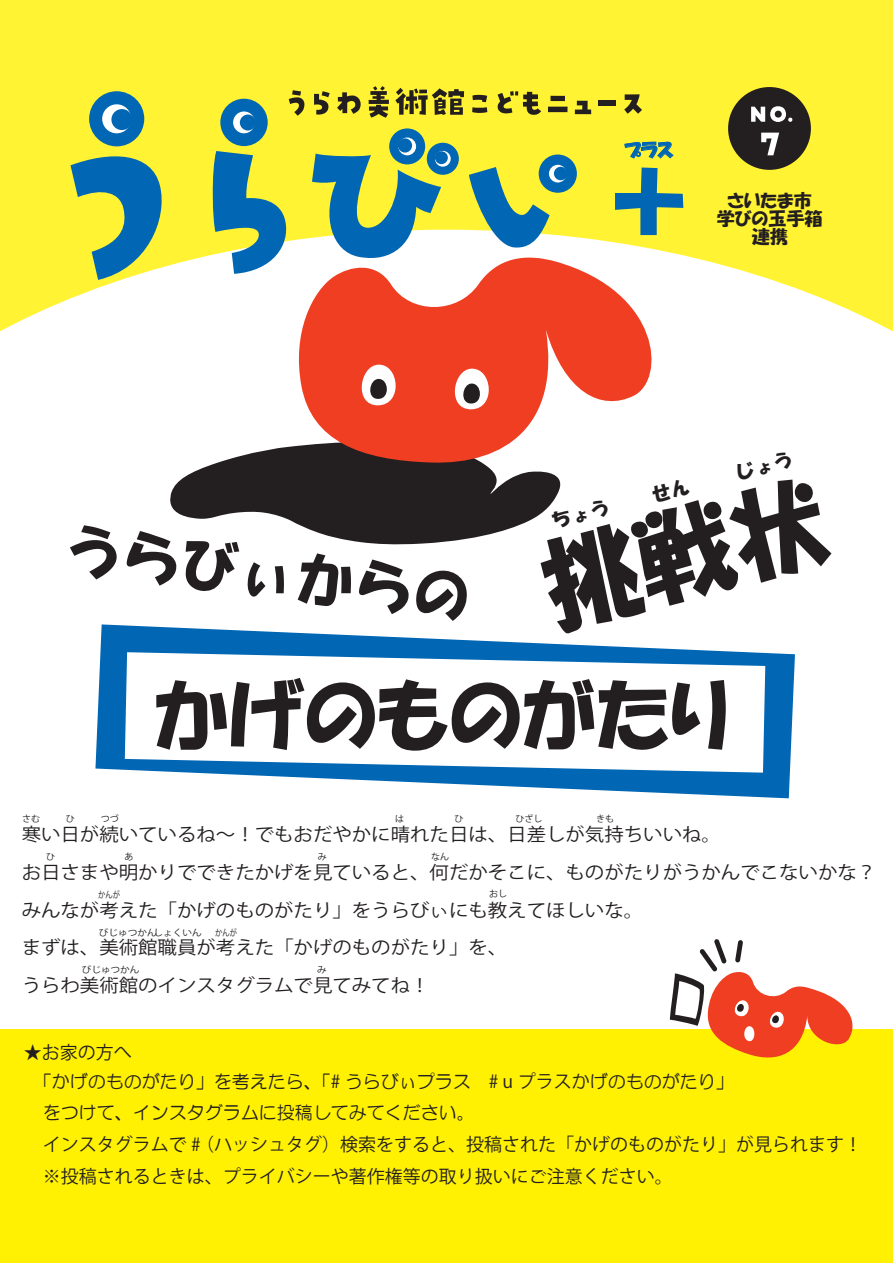
<style>
.page{position:relative;width:893px;height:1263px;background:#fff}
.page>*{position:absolute;margin:0;border:0;box-sizing:border-box;transform-origin:0 0}
.t1{font:94.2px "HGP Soei Kakupoptai";color:#0166b3}
.t2{font:79.35px "HGP Soei Kakupoptai";color:#231f20}
.t3{font:58.5px "HGS Soei Kakupoptai";color:#231f20}
.t4{font:18.15px/37.8px "Koz Go Pr 6 N";letter-spacing:-.005em;color:#231f20;scale:1.07 1}
.t5{font:18px/31.5px "Koz Go Pr 6 N";color:#231f20}
.t6{font:18px/31.3px "HG Maru Gothic MPRO";color:#231f20}
.t7{font:18px/18.3px "HGP Soei Kakupoptai";color:#231f20;text-align:center}
.t8{font:18px "HGP Soei Kakupoptai";color:#0166b3}
.t9{font:9px "Koz Go Pr 6 N";color:#231f20}
.t10{font:9px "Koz Go Pr 6 N";color:#231f20;scale:1.07 1}
.t11{font:9px "Koz Go Pr 6 N";color:#231f20;scale:.82 1}
.s1{font-family:"Koz Go Pr 6 N"}
</style>
<div class="page">
<svg style="left:95px;top:624px;width:700px;height:174px;fill:#0166b3"></svg>
<svg style="left:125px;top:652px;width:640px;height:121px"></svg>
<svg style="left:0;top:0;width:893px;height:332px;background:#fef44e"></svg>
<div style="left:0;top:1029px;width:893px;height:234px;background:#fff101"></div>
<svg style="left:71px;top:150px;width:97px;height:130px;background:#87b174"></svg>
<div style="left:89px;top:91px;width:55px;height:55px;background:#0166b3;border-radius:50%"></div>
<div style="left:102px;top:104px;width:29px;height:29px;background:#fff;border-radius:50%"></div>
<div style="left:111px;top:109px;width:21px;height:21px;background:#0166b3;border-radius:50%"></div>
<div style="left:220px;top:99px;width:48px;height:47px;background:#0166b3;border-radius:50%"></div>
<svg style="left:233px;top:111px;width:22px;height:22px"></svg>
<div style="left:240px;top:115px;width:16px;height:15px;background:#0166b3;border-radius:50%"></div>
<div style="left:427px;top:143px;width:32px;height:32px;background:#0166b3;border-radius:50%"></div>
<div style="left:389px;top:128px;width:36px;height:36px;background:#0166b3;border-radius:50%"></div>
<svg style="left:435px;top:151px;width:16px;height:16px"></svg>
<div style="left:435px;top:151px;width:13px;height:13px;background:#0166b3;border-radius:50%"></div>
<svg style="left:398px;top:138px;width:18px;height:17px"></svg>
<div style="left:398px;top:138px;width:14px;height:15px;background:#0166b3;border-radius:50%"></div>
<div style="left:539px;top:155px;width:38px;height:38px;background:#0166b3;border-radius:50%"></div>
<svg style="left:549px;top:165px;width:18px;height:17px"></svg>
<div style="left:554px;top:167px;width:13px;height:13px;background:#0166b3;border-radius:50%"></div>
<svg style="left:211px;top:151px;width:79px;height:123px;background:#7bab8d"></svg>
<svg style="left:469px;top:167px;width:81px;height:82px"></svg>
<svg style="left:312px;top:154px;width:129px;height:99px;background:#7aaa8a"></svg>
<div style="left:728px;top:87px;width:83px;height:83px;background:#231f20;border-radius:50%"></div>
<svg style="left:751px;top:106px;width:41px;height:16px"></svg>
<svg style="left:289px;top:90px;width:15px;height:26px"></svg>
<svg style="left:314px;top:91px;width:16px;height:24px"></svg>
<svg style="left:337px;top:92px;width:24px;height:22px"></svg>
<svg style="left:369px;top:86px;width:20px;height:32px"></svg>
<svg style="left:395px;top:88px;width:69px;height:27px;background:#918929"></svg>
<svg style="left:472px;top:95px;width:15px;height:18px"></svg>
<svg style="left:497px;top:91px;width:44px;height:24px"></svg>
<svg style="left:548px;top:96px;width:20px;height:16px"></svg>
<svg style="left:575px;top:101px;width:16px;height:13px"></svg>
<div style="left:598px;top:100px;width:18px;height:6px;background:#231f20"></div>
<svg style="left:624px;top:94px;width:18px;height:20px"></svg>
<svg style="left:761px;top:133px;width:18px;height:22px"></svg>
<svg style="left:612px;top:164px;width:74px;height:74px;background:#b9cc55"></svg>
<svg style="left:624px;top:142px;width:49px;height:16px"></svg>
<svg style="left:670px;top:939px;width:183px;height:119px"></svg>
<svg style="left:291px;top:253px;width:375px;height:187px;fill:#ef3e22"></svg>
<svg style="left:353px;top:364px;width:50px;height:42px"></svg>
<svg style="left:446px;top:368px;width:50px;height:42px"></svg>
<svg style="left:535px;top:624px;width:260px;height:12px"></svg>
<svg style="left:170px;top:440px;width:391px;height:105px"></svg>
<h3 class="t3" style="left:68px;top:519px;width:411px;rotate:7deg">うらびぃからの</h3>
<p class="t8" style="left:624px;top:141px;width:50px">プラス</p>
<h1 class="t1" style="left:602px;top:153px;width:96px">＋</h1>
<p class="t7" style="left:717px;top:191px;width:107px">さいたま市学びの玉手箱連携</p>
<h2 class="t2" style="left:154px;top:675px;width:575px">かげのものがたり</h2>
<p class="t9" style="left:22px;top:814px;width:19px">さむ</p>
<p class="t9" style="left:66px;top:814px;width:10px">ひ</p>
<p class="t9" style="left:101px;top:814px;width:19px">つづ</p>
<p class="t9" style="left:395px;top:814px;width:10px">は</p>
<p class="t9" style="left:454px;top:814px;width:10px">ひ</p>
<p class="t9" style="left:515px;top:814px;width:28px">ひざし</p>
<p class="t9" style="left:596px;top:814px;width:19px">きも</p>
<p class="t9" style="left:318px;top:852px;width:10px">み</p>
<p class="t9" style="left:431px;top:852px;width:19px">なん</p>
<p class="t11" style="left:98px;top:889px;width:28px">かんが</p>
<p class="t9" style="left:489px;top:888px;width:19px">おし</p>
<p class="t11" style="left:215px;top:927px;width:28px">かんが</p>
<p class="t4" style="left:22px;top:816px;width:800px">寒い日が続いているね～！でもおだやかに晴れた日は、日差しが気持ちいいね。<br>お日さまや明かりでできたかげを見ていると、何だかそこに、ものがたりがうかんでこないかな？みんなが考えた「かげのものがたり」をうらびぃにも教えてほしいな。<br>まずは、美術館職員が考えた「かげのものがたり」を、<br>うらわ美術館のインスタグラムで見てみてね！</p>
<p class="t9" style="left:46px;top:852px;width:10px">ひ</p>
<p class="t9" style="left:125px;top:852px;width:10px">あ</p>
<p class="t10" style="left:99px;top:927px;width:98px">びじゅつかんしょくいん</p>
<p class="t10" style="left:82px;top:965px;width:56px">びじゅつかん</p>
<p class="t10" style="left:317px;top:965px;width:11px">み</p>
<p class="t5" style="left:24px;top:1037px;width:109px">★お家の方へ</p>
<p class="t6" style="left:43px;top:1066px;width:693px;text-indent:-9px">「かげのものがたり」を考えたら、「<span class="s1">#</span> うらびぃプラス　<span class="s1"># u プラス</span>かげのものがたり」をつけて、インスタグラムに投稿してみてください。</p>
<p class="t5" style="left:43px;top:1129px;width:821px">インスタグラムで # （ハッシュタグ）検索をすると、投稿された「かげのものがたり」が見られます！※投稿されるときは、プライバシーや著作権等の取り扱いにご注意ください。</p>
</div>
